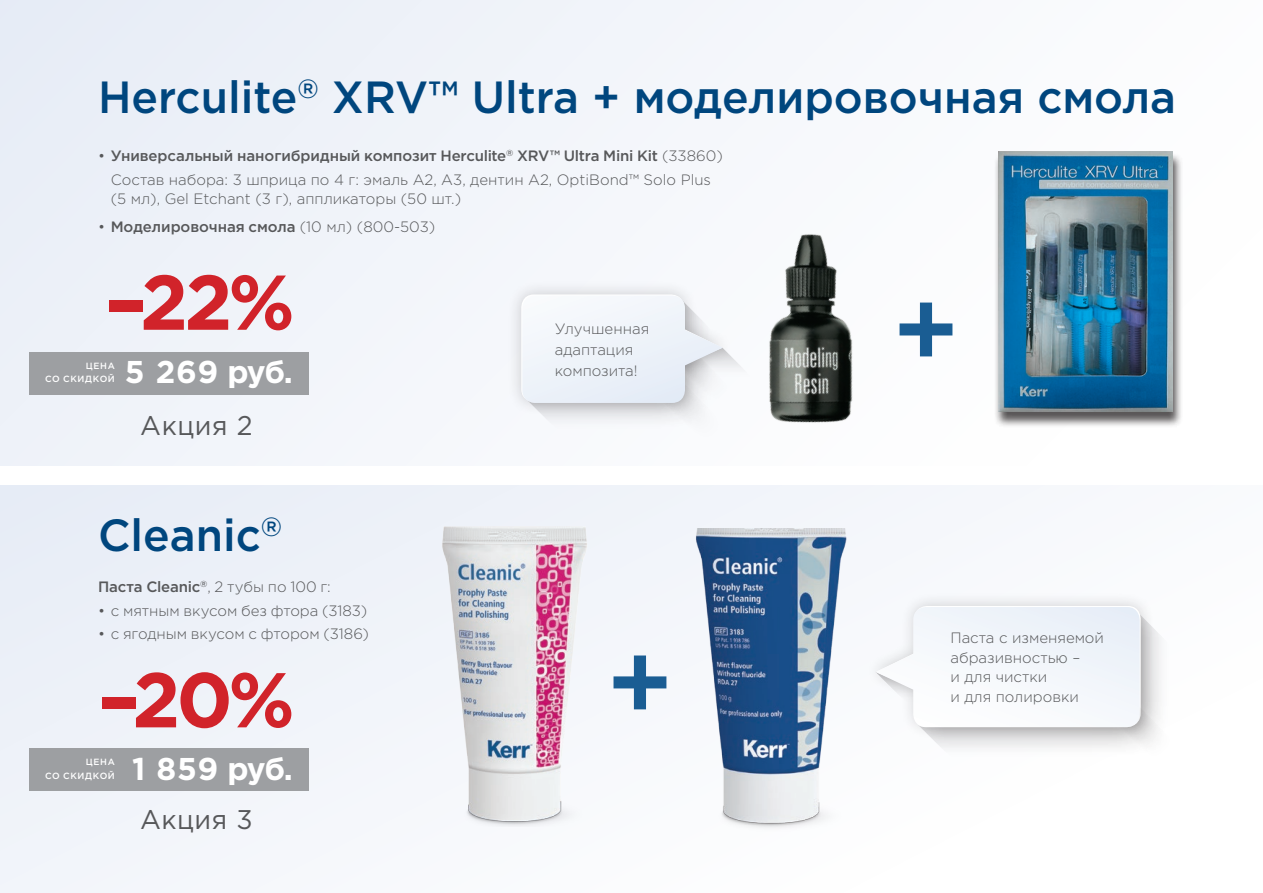
<style>
.page{position:relative;width:1263px;height:893px;background:#fff}
.page>*{position:absolute;margin:0;border:0;box-sizing:border-box;transform-origin:0 0}
.t1{font:500 109.5px "Gotham Pro";color:#1a5d93}
.t2{font:700 77.4px "Gotham Pro";color:#d1232a}
.t3{font:500 45px "Gotham Pro";color:#00467e}
.t4{font:700 31.5px "Gotham Pro";letter-spacing:-.015em;color:#fff}
.t5{font:27px "Gotham Pro";letter-spacing:.025em;color:#57585a}
.t6{font:300 15px/19.5px "Gotham Pro";color:#57585a}
.t7{font:500 15px "Gotham Pro";letter-spacing:-.005em;color:#57585a}
.t8{font:500 9px/13.5px "Gotham Pro";letter-spacing:.075em;color:#fff;text-align:right}
.s1{font-weight:500}
.s2{font-weight:300}
</style>
<div class="page">
<div style="left:0;top:485px;width:1263px;height:408px;background:#f4f7fb"></div>
<div style="left:0;top:0;width:1263px;height:466px;background:#f3f6fa"></div>
<img style="left:769px;top:234px;width:173px;height:232px">
<div style="left:994px;top:152px;width:189px;height:276px;background:#231f20;opacity:.75"></div>
<img style="left:999px;top:151px;width:173px;height:261px">
<img style="left:442px;top:526px;width:145px;height:299px">
<div style="left:30px;top:352px;width:279px;height:42px;background:#9d9fa2"></div>
<div style="left:30px;top:748px;width:279px;height:43px;background:#9d9fa2"></div>
<img style="left:696px;top:529px;width:151px;height:298px">
<div style="left:864px;top:592px;width:291px;height:148px;background:#231f20;opacity:.2"></div>
<svg style="left:875px;top:606px;width:301px;height:158px"></svg>
<div style="left:507px;top:280px;width:227px;height:136px;background:#231f20;opacity:.2"></div>
<svg style="left:521px;top:294px;width:218px;height:123px"></svg>
<h3 class="t3" style="left:98px;top:71px;width:1079px">Herculite<sup>®</sup> XRV™ Ultra + моделировочная смола</h3>
<p class="t6" style="left:98px;top:144px;width:626px;line-height:23.7px;text-align:center">• <span class="s1">Универсальный наногибридный композит Herculite</span><sup>®</sup> <span class="s1">XRV™ Ultra Mini Kit</span> (33860)<br>Состав набора: 3 шприца по 4 г: эмаль А2, А3, дентин А2, OptiBond™ Solo Plus</p>
<p class="t6" style="left:111px;top:189px;width:352px">(5 мл), Gel Etchant (3 г), аппликаторы (50 шт.)</p>
<p class="t7" style="left:98px;top:218px;width:339px"><span class="s2">•</span> Моделировочная смола <span class="s2">(10 мл) (800-503)</span></p>
<h2 class="t2" style="left:106px;top:258px;width:190px">–22%</h2>
<p class="t8" style="left:45px;top:358px;width:71px">ЦЕНА<br>СО СКИДКОЙ</p>
<h3 class="t4" style="left:125px;top:354px;width:169px">5 269 руб.</h3>
<h3 class="t5" style="left:140px;top:411px;width:114px">Акция 2</h3>
<h3 class="t3" style="left:98px;top:509px;width:186px">Cleanic<sup>®</sup></h3>
<p class="t6" style="left:98px;top:577px;width:234px"><span class="s1">Паста Cleanic</span><sup>®</sup>, 2 тубы по 100 г:</p>
<p class="t6" style="left:98px;top:601px;width:271px">• с мятным вкусом без фтора (3183)</p>
<p class="t6" style="left:98px;top:624px;width:272px">• с ягодным вкусом с фтором (3186)</p>
<h2 class="t2" style="left:98px;top:655px;width:198px">–20%</h2>
<p class="t8" style="left:45px;top:755px;width:71px">ЦЕНА<br>СО СКИДКОЙ</p>
<h3 class="t4" style="left:132px;top:750px;width:162px">1 859 руб.</h3>
<h3 class="t5" style="left:140px;top:804px;width:114px">Акция 3</h3>
<p class="t6" style="left:555px;top:318px;width:96px;line-height:21px">Улучшенная адаптация композита!</p>
<h1 class="t1" style="left:606px;top:620px;width:69px">+</h1>
<h1 class="t1" style="left:892px;top:267px;width:69px">+</h1>
<p class="t6" style="left:950px;top:628px;width:155px">Паста с изменяемой абразивностью –<br>и для чистки<br>и для полировки</p>
</div>
